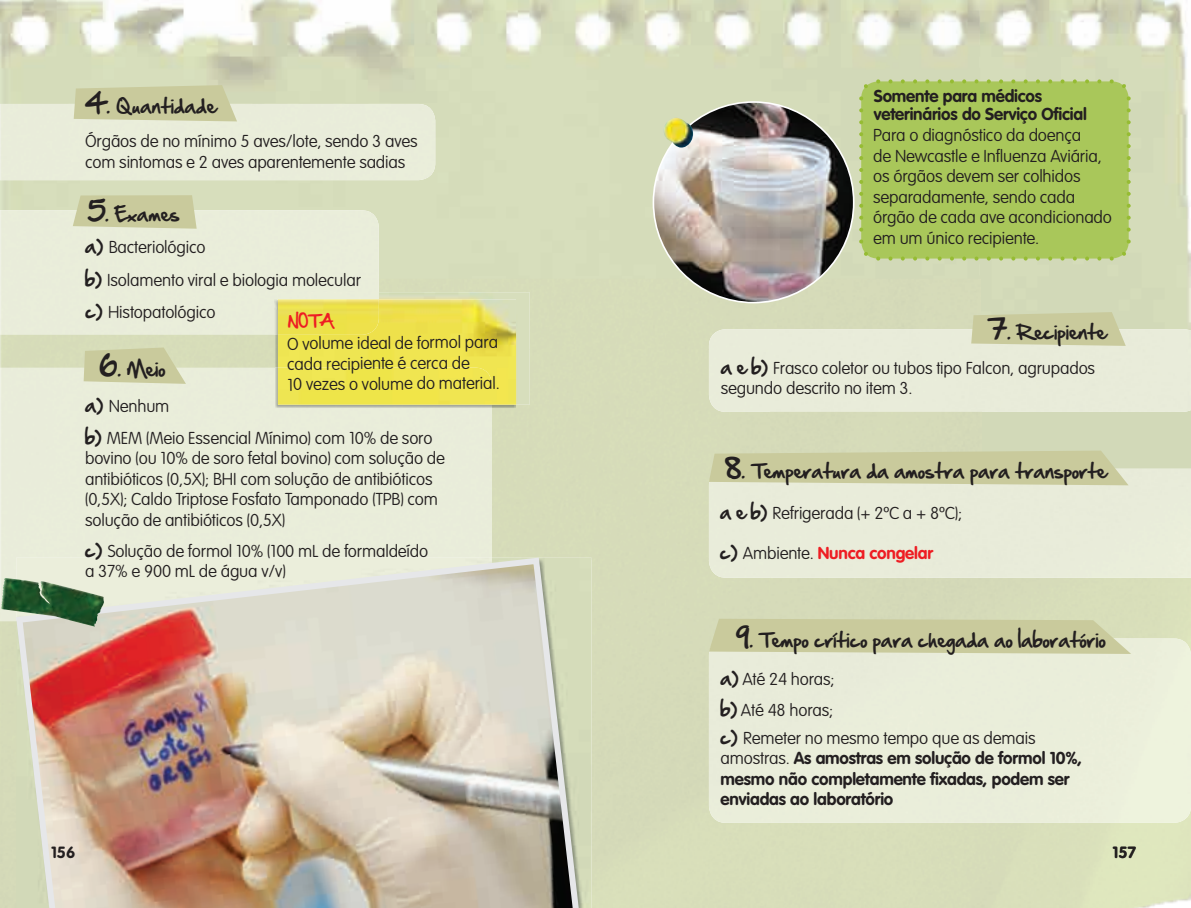
<style>
.page{position:relative;width:1191px;height:908px;background:#fff}
.page>*{position:absolute;margin:0;border:0;box-sizing:border-box;transform-origin:0 0}
.t1{font:18px "Hand Of Sean";color:#231f20}
.t2{font:100 17px/20.4px "VAG Rounded";letter-spacing:-.01em;color:#231f20}
.t3{font:700 17px/20.4px "VAG Rounded";letter-spacing:-.01em;color:#231f20}
.t4{font:700 17px "VAG Rounded";letter-spacing:-.01em;color:#ee1d23}
.t5{font:700 16px "VAG Rounded";color:#231f20}
.t6{font:16px "Hand Of Sean";color:#ee1d23}
.s1{font-size:24px}
.s2{font-family:"Hand Of Sean";font-weight:400;font-size:18px}
.s3{font-family:"Hand Of Sean";font-weight:400;font-size:18px;color:#231f20}
.s4{font-weight:100;color:#231f20}
.s5{font-weight:100}
</style>
<div class="page">
<img style="left:0;top:0;width:980px;height:278px">
<img style="left:980px;top:0;width:211px;height:468px">
<div style="left:586px;top:557px;width:184px;height:350px;background:#d6dbb9"></div>
<div style="left:770px;top:822px;width:421px;height:85px;background:#d9dfba"></div>
<img style="left:1113px;top:846px;width:23px;height:11px">
<div style="left:0;top:104px;width:435px;height:76px;background:#e9edda"></div>
<div style="left:709px;top:329px;width:482px;height:82px;background:#e9ecda"></div>
<div style="left:709px;top:468px;width:482px;height:109px;background:#e9ecda"></div>
<div style="left:709px;top:638px;width:482px;height:184px;background:#eaeeda"></div>
<div style="left:0;top:210px;width:379px;height:124px;background:#e9edda"></div>
<svg style="left:709px;top:450px;width:419px;height:35px;background:#cbcca1"></svg>
<svg style="left:74px;top:85px;width:163px;height:36px;background:#cbcca0"></svg>
<svg style="left:84px;top:347px;width:102px;height:36px;background:#cccea2"></svg>
<svg style="left:73px;top:195px;width:124px;height:33px;background:#cacc9f"></svg>
<svg style="left:709px;top:618px;width:422px;height:35px;background:#cacc9f"></svg>
<img style="left:16px;top:557px;width:570px;height:350px">
<img style="left:275px;top:367px;width:217px;height:41px">
<img style="left:275px;top:299px;width:3px;height:35px">
<img style="left:379px;top:292px;width:150px;height:112px">
<img style="left:278px;top:292px;width:101px;height:7px">
<img style="left:278px;top:299px;width:238px;height:105px">
<img style="left:278px;top:367px;width:214px;height:37px">
<img style="left:1px;top:578px;width:103px;height:48px">
<svg style="left:971px;top:312px;width:154px;height:34px;background:#cbcca1"></svg>
<img style="left:652px;top:101px;width:216px;height:202px">
<div style="left:859px;top:79px;width:271px;height:181px;background:#a9c75a"></div>
<p class="t1" style="left:85px;top:90px;width:133px"><span class="s1">4</span>. Quantidade</p>
<p class="t2" style="left:85px;top:131px;width:334px">Órgãos de no mínimo 5 aves/lote, sendo 3 aves com sintomas e 2 aves aparentemente sadias</p>
<p class="t1" style="left:89px;top:198px;width:92px"><span class="s1">5</span>. Exames</p>
<p class="t2" style="left:85px;top:237px;width:122px"><span class="s2">a)</span> Bacteriológico</p>
<p class="t2" style="left:85px;top:264px;width:278px;line-height:32px"><span class="s2">b)</span> Isolamento viral e biologia molecular <span class="s2">c)</span> Histopatológico</p>
<p class="t6" style="left:288px;top:306px;width:47px;rotate:1deg">NOTA</p>
<p class="t2" style="left:286px;top:334px;width:214px;rotate:-1deg">O volume ideal de formol para cada recipiente é cerca de<br>10 vezes o volume do material.</p>
<p class="t1" style="left:100px;top:352px;width:67px"><span class="s1">6</span>. Meio</p>
<p class="t2" style="left:85px;top:395px;width:86px"><span class="s2">a)</span> Nenhum</p>
<p class="t2" style="left:85px;top:427px;width:361px"><span class="s2">b)</span> MEM (Meio Essencial Mínimo) com 10% de soro bovino (ou 10% de soro fetal bovino) com solução de antibióticos (0,5X); BHI com solução de antibióticos (0,5X); Caldo Triptose Fosfato Tamponado (TPB) com solução de antibióticos (0,5X)</p>
<p class="t2" style="left:85px;top:540px;width:345px"><span class="s2">c)</span> Solução de formol 10% (100 mL de formaldeído a 37% e 900 mL de água v/v)</p>
<p class="t5" style="left:51px;top:842px;width:26px">156</p>
<p class="t3" style="left:873px;top:87px;width:214px;line-height:18px">Somente para médicos veterinários do Serviço Oficial</p>
<p class="t2" style="left:873px;top:125px;width:240px">Para o diagnóstico da doença<br>de Newcastle e Influenza Aviária, os órgãos devem ser colhidos separadamente, sendo cada órgão de cada ave acondicionado em um único recipiente.</p>
<p class="t1" style="left:990px;top:316px;width:117px"><span class="s1">7</span>. Recipiente</p>
<p class="t2" style="left:720px;top:357px;width:376px"><span class="s2">a e b)</span> Frasco coletor ou tubos tipo Falcon, agrupados segundo descrito no item 3.</p>
<p class="t1" style="left:725px;top:454px;width:383px"><span class="s1">8</span>. Temperatura da amostra para transporte</p>
<p class="t2" style="left:720px;top:502px;width:243px"><span class="s2">a e b)</span> Refrigerada (+ 2ºC a + 8ºC);</p>
<p class="t4" style="left:720px;top:543px;width:214px"><span class="s3">c)</span> <span class="s4">Ambiente.</span> Nunca congelar</p>
<p class="t1" style="left:736px;top:623px;width:371px"><span class="s1">9</span>. Tempo crítico para chegada ao laboratório</p>
<p class="t2" style="left:720px;top:663px;width:116px;line-height:30.6px"><span class="s2">a)</span> Até 24 horas; <span class="s2">b)</span> Até 48 horas;</p>
<p class="t3" style="left:720px;top:727px;width:363px"><span class="s2">c)</span> <span class="s5">Remeter no mesmo tempo que as demais amostras.</span> As amostras em solução de formol 10%, mesmo não completamente fixadas, podem ser enviadas ao laboratório</p>
<p class="t5" style="left:1112px;top:842px;width:25px">157</p>
</div>
